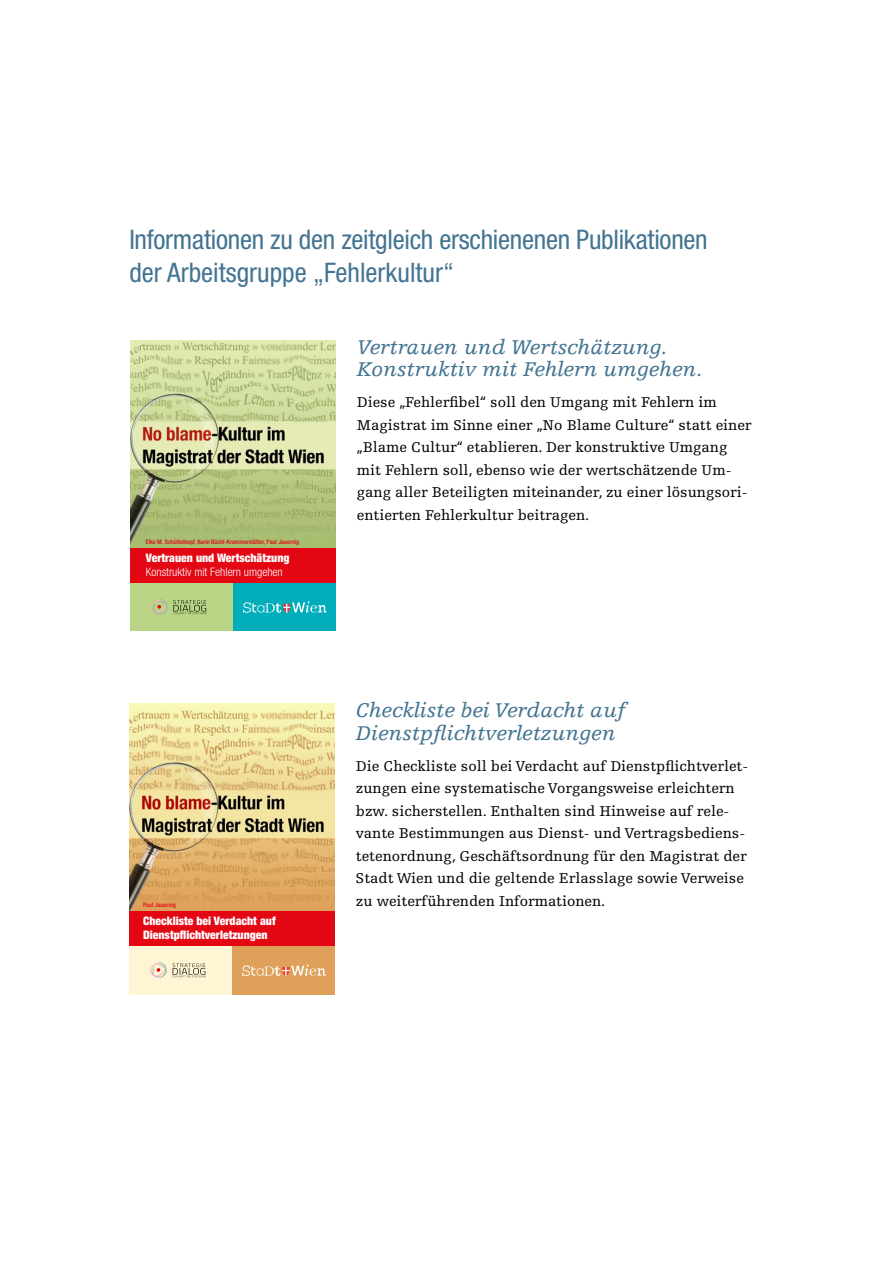
<style>
.page{position:relative;width:893px;height:1263px;background:#fff}
.page>*{position:absolute;margin:0;border:0;box-sizing:border-box;transform-origin:0 0}
.t1{font:condensed 27px/32.4px "Helvetica Neue LT Std";letter-spacing:-.01em;color:#437491}
.t2{font:italic 21px/22.5px "Egyptienne FLT Std";color:#437491}
.t3{font:15px/22.5px "Egyptienne FLT Std";color:#000}
.t4{font:300 condensed 11.7px/14.1px "Helvetica Neue LT Std";color:#fff}
.t5{font:900 condensed 11.7px/14.1px "Helvetica Neue LT Std";color:#fff}
.t6{font:500 condensed 6.15px "Helvetica Neue LT Std";color:#e30613}
.s1{font-weight:900}
</style>
<div class="page">
<img style="left:130px;top:341px;width:206px;height:207px">
<div style="left:130px;top:582px;width:103px;height:49px;background:#b8d484"></div>
<svg style="left:151px;top:599px;width:55px;height:16px"></svg>
<div style="left:233px;top:583px;width:103px;height:48px;background:#00adba"></div>
<svg style="left:243px;top:601px;width:83px;height:12px"></svg>
<div style="left:130px;top:548px;width:206px;height:35px;background:#e30613"></div>
<img style="left:129px;top:704px;width:206px;height:207px">
<div style="left:129px;top:946px;width:103px;height:48px;background:#fef5d4"></div>
<svg style="left:150px;top:962px;width:55px;height:16px"></svg>
<div style="left:232px;top:946px;width:103px;height:48px;background:#dea05a"></div>
<svg style="left:242px;top:964px;width:84px;height:12px"></svg>
<div style="left:129px;top:911px;width:206px;height:35px;background:#e30613"></div>
<h2 class="t1" style="left:129px;top:223px;width:580px">Informationen zu den zeitgleich erschienenen Publikationen der Arbeitsgruppe „Fehlerkultur“</h2>
<p class="t6" style="left:146px;top:538px;width:155px">Elke M. Schüttelkopf, Karin Büchl-Krammerstätter, Paul Jauernig</p>
<p class="t4" style="left:146px;top:551px;width:145px"><span class="s1">Vertrauen und Wertschätzung<br></span>Konstruktiv mit Fehlern umgehen</p>
<p class="t6" style="left:143px;top:901px;width:34px">Paul Jauernig</p>
<p class="t5" style="left:143px;top:914px;width:134px">Checkliste bei Verdacht auf<br>Dienstpflichtverletzungen</p>
<h3 class="t2" style="left:357px;top:336px;width:347px">Vertrauen und Wertschätzung.<br>Konstruktiv mit Fehlern umgehen.</h3>
<p class="t3" style="left:357px;top:391px;width:396px">Diese „Fehlerfibel“ soll den Umgang mit Fehlern im Magistrat im Sinne einer „No Blame Culture“ statt einer „Blame Cultur“ etablieren. Der konstruktive Umgang mit Fehlern soll, ebenso wie der wertschätzende Um&shy;gang aller Beteiligten miteinander, zu einer lösungsori&shy;entierten Fehlerkultur beitragen.</p>
<h3 class="t2" style="left:356px;top:699px;width:271px">Checkliste bei Verdacht auf<br>Dienstpflichtverletzungen</h3>
<p class="t3" style="left:356px;top:755px;width:393px">Die Checkliste soll bei Verdacht auf Dienstpflichtverlet&shy;zungen eine systematische Vorgangsweise erleichtern bzw. sicherstellen. Enthalten sind Hinweise auf rele&shy;vante Bestimmungen aus Dienst- und Vertragsbediens&shy;tetenordnung, Geschäftsordnung für den Magistrat der Stadt Wien und die geltende Erlasslage sowie Verweise zu weiterführenden Informationen.</p>
</div>
